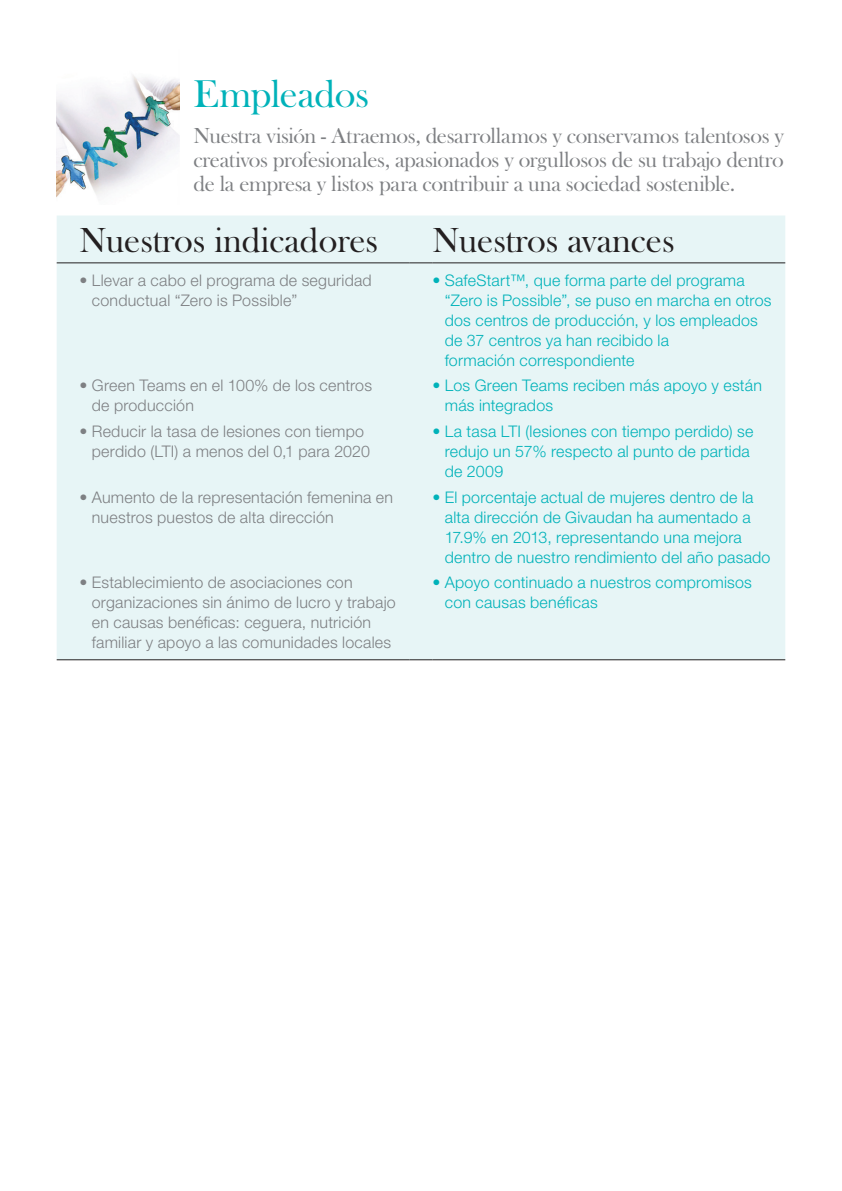
<style>
.page{position:relative;width:842px;height:1191px;background:#fff}
.page>*{position:absolute;margin:0;border:0;box-sizing:border-box;transform-origin:0 0}
.t1{font:40px "Baskerville Old Face EF";letter-spacing:-.01em;color:#00b2b9}
.Quote3{font:36px "Baskerville Old Face EF";color:#231f20}
.Heading1_PageTitle{font:22.4px/24px "Baskerville Old Face EF";letter-spacing:-.02em;color:#7e8083;text-align:justify}
.Bullets{font:300 16px/20px "Helvetica Neue LT Std";letter-spacing:.015em;color:#00b2b9}
.Bullets-2{font:300 16px/20px "Helvetica Neue LT Std";letter-spacing:.015em;color:#7e8083}
</style>
<div class="page">
<img style="left:57px;top:75px;width:122px;height:122px">
<div style="left:57px;top:215px;width:728px;height:444px;background:#e7f5f6"></div>
<svg style="left:410px;top:659px;width:22px;height:1px"></svg>
<hr style="left:432px;top:659px;width:353px;height:1px;background:#231f20">
<svg style="left:410px;top:262px;width:22px;height:1px"></svg>
<hr style="left:432px;top:262px;width:353px;height:1px;background:#231f20">
<hr style="left:57px;top:262px;width:353px;height:1px;background:#231f20">
<hr style="left:57px;top:659px;width:353px;height:1px;background:#231f20">
<p class="t1" style="left:193px;top:72px;width:177px">Empleados</p>
<p class="Heading1_PageTitle" style="left:193px;top:124px;width:592px">Nuestra visión - Atraemos, desarrollamos y conservamos talentosos y creativos profesionales, apasionados y orgullosos de su trabajo dentro de la empresa y listos para contribuir a una sociedad sostenible.</p>
<p class="Quote3" style="left:79px;top:220px;width:300px">Nuestros indicadores</p>
<p class="Quote3" style="left:432px;top:220px;width:244px">Nuestros avances</p>
<p class="Bullets-2" style="left:92px;top:270px;width:281px;text-indent:-12px">• Llevar a cabo el programa de seguridad conductual “Zero is Possible”</p>
<p class="Bullets" style="left:445px;top:270px;width:328px;text-indent:-12px">• SafeStart™, que forma parte del programa “Zero is Possible”, se puso en marcha en otros dos centros de producción, y los empleados de 37 centros ya han recibido la<br>formación correspondiente</p>
<p class="Bullets" style="left:445px;top:375px;width:319px;text-indent:-12px">• Los Green Teams reciben más apoyo y están más integrados</p>
<p class="Bullets" style="left:445px;top:421px;width:310px;text-indent:-12px">• La tasa LTI (lesiones con tiempo perdido) se redujo un 57% respecto al punto de partida de 2009</p>
<p class="Bullets" style="left:445px;top:487px;width:327px;text-indent:-12px">• El porcentaje actual de mujeres dentro de la alta dirección de Givaudan ha aumentado a 17.9% en 2013, representando una mejora dentro de nuestro rendimiento del año pasado</p>
<p class="Bullets" style="left:445px;top:572px;width:309px;text-indent:-12px">• Apoyo continuado a nuestros compromisos con causas benéficas</p>
<p class="Bullets-2" style="left:92px;top:375px;width:282px;text-indent:-12px">• Green Teams en el 100% de los centros de producción</p>
<p class="Bullets-2" style="left:92px;top:421px;width:280px;text-indent:-12px">• Reducir la tasa de lesiones con tiempo perdido (LTI) a menos del 0,1 para 2020</p>
<p class="Bullets-2" style="left:92px;top:487px;width:303px;text-indent:-12px">• Aumento de la representación femenina en nuestros puestos de alta dirección</p>
<p class="Bullets-2" style="left:92px;top:572px;width:305px;text-indent:-12px">• Establecimiento de asociaciones con organizaciones sin ánimo de lucro y trabajo en causas benéficas: ceguera, nutrición familiar y apoyo a las comunidades locales</p>
</div>
